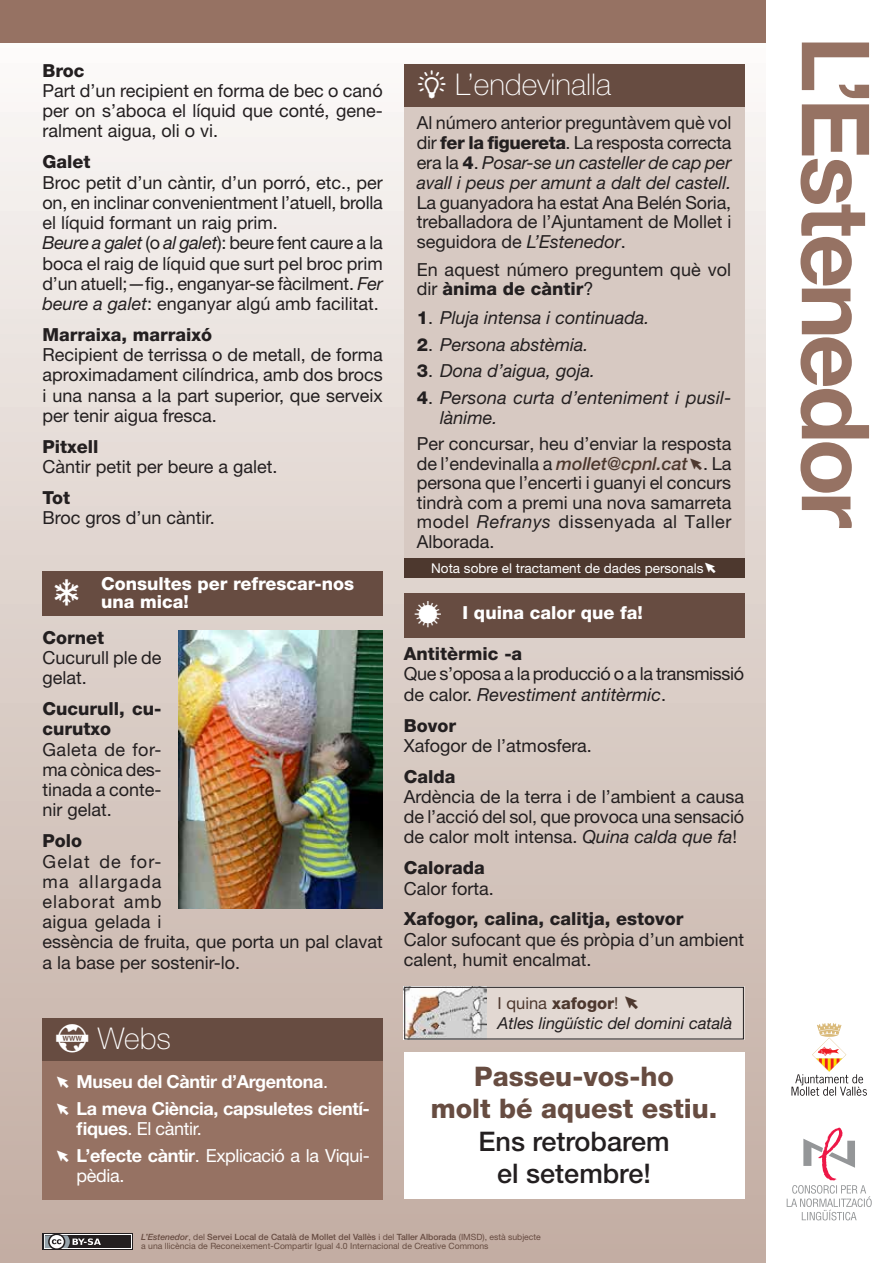
<style>
.page{position:relative;width:893px;height:1263px;background:#fff}
.page>*{position:absolute;margin:0;border:0;box-sizing:border-box;transform-origin:0 0}
.t1{font:100 30px "Helvetica Neue LT Std";color:#fff}
.t2{font:800 27px/32.4px "Helvetica Neue LT Std";color:#674c41;text-align:center}
.t3{font:500 27px/32.4px "Helvetica Neue LT Std";color:#231f20;text-align:center}
.t4{font:18px/20.2px "Helvetica Neue LT Std";color:#231f20;text-align:justify}
.t5{font:800 18px/20.2px "Helvetica Neue LT Std";color:#231f20}
.t6{font:italic 18px/20.2px "Helvetica Neue LT Std";color:#231f20}
.t7{font:18px/20.2px "Helvetica Neue LT Std";letter-spacing:-.02em;color:#231f20}
.t8{font:700 18px/26.7px "Helvetica Neue LT Std";letter-spacing:-.02em;color:#fff}
.t9{font:18px/26.7px "Helvetica Neue LT Std";letter-spacing:-.02em;color:#fff}
.t10{font:800 18px/18px "Helvetica Neue LT Std";color:#fff}
.t11{font:italic 16.5px/20.2px "Helvetica Neue LT Std";color:#231f20}
.t12{font:13.5px "Helvetica Neue LT Std";color:#fff}
.t13{font:8.7px/8.7px "Helvetica Neue LT Std";color:#674c41}
.s1{font-style:italic}
.s2{font-family:"Estenedor";font-weight:400}
.s3{font-family:"Estenedor";font-weight:400;font-size:15px}
.s4{font-weight:400}
.s5{font-weight:700}
.s6{font-family:"Estenedor";font-size:15px}
.s7{font-weight:800}
.s8{font-weight:800;font-style:normal}
.s9{font-style:normal}
.s10{font-weight:500;font-style:italic;color:#4d382e}
.s11{font-family:"Estenedor";font-size:15px;color:#4d382e}
.s12{font-family:"Estenedor"}
.s13{font-family:"Estenedor";font-weight:400;font-size:36px}
.s14{font-style:normal;color:#4d382e}
.s15{font-weight:800;font-style:normal;color:#4d382e}
.s16{font-family:"Estenedor";font-style:normal;color:#4d382e}
.s17{font-weight:500;font-style:italic}
.s18{font-weight:500}
</style>
<div class="page">
<div style="left:0;top:9px;width:765px;height:1254px;background:linear-gradient(to bottom,#fbf9f7,#c0aa9f)"></div>
<div style="left:0;top:0;width:765px;height:43px;background:#967263"></div>
<svg style="left:791px;top:1023px;width:76px;height:73px"></svg>
<svg style="left:787px;top:1127px;width:85px;height:93px"></svg>
<div style="left:43px;top:1233px;width:90px;height:17px;background:#fff"></div>
<svg style="left:44px;top:1235px;width:87px;height:13px"></svg>
<div style="left:45px;top:1235px;width:85px;height:13px;background:#231f20"></div>
<svg style="left:45px;top:1233px;width:56px;height:17px"></svg>
<svg style="left:800px;top:43px;width:69px;height:485px"></svg>
<div style="left:404px;top:106px;width:340px;height:452px;background:#d7c9c2"></div>
<div style="left:404px;top:64px;width:340px;height:42px;background:#674c41"></div>
<div style="left:404px;top:558px;width:340px;height:20px;background:#4d382e"></div>
<div style="left:43px;top:1050px;width:340px;height:149px;background:#967263"></div>
<div style="left:43px;top:1018px;width:340px;height:42px;background:#674c41"></div>
<div style="left:404px;top:1052px;width:340px;height:147px;background:#fff"></div>
<div style="left:43px;top:571px;width:340px;height:44px;background:#674c41"></div>
<div style="left:404px;top:593px;width:340px;height:44px;background:#674c41"></div>
<img style="left:179px;top:631px;width:204px;height:277px">
<div style="left:486px;top:986px;width:258px;height:54px;background:#e2d8d2"></div>
<img style="left:404px;top:986px;width:82px;height:54px">
<div style="left:404px;top:987px;width:340px;height:52px;border:1px solid #231f20"></div>
<p class="t5" style="left:43px;top:60px;width:44px">Broc</p>
<p class="t4" style="left:43px;top:80px;width:342px">Part d’un recipient en forma de bec o canó per on s’aboca el líquid que conté, gene&shy;ralment aigua, oli o vi.</p>
<p class="t5" style="left:43px;top:152px;width:50px">Galet</p>
<p class="t4" style="left:43px;top:172px;width:342px;text-align:left">Broc petit d’un càntir, d’un porró, etc., per on, en inclinar convenientment l’atuell, brolla el líquid formant un raig prim.<br><span class="s1">Beure a galet</span> (o <span class="s1">al galet</span>): beure fent caure a la boca el raig de líquid que surt pel broc prim d’un atuell;—fig., enganyar-se fàcilment. <span class="s1">Fer beure a galet</span>: enganyar algú amb facilitat.</p>
<p class="t5" style="left:43px;top:324px;width:171px">Marraixa, marraixó</p>
<p class="t4" style="left:43px;top:344px;width:342px">Recipient de terrissa o de metall, de forma aproximadament cilíndrica, amb dos brocs i una nansa a la part superior, que serveix per tenir aigua fresca.</p>
<p class="t5" style="left:43px;top:436px;width:57px">Pitxell</p>
<p class="t4" style="left:43px;top:456px;width:237px">Càntir petit per beure a galet.</p>
<p class="t5" style="left:43px;top:487px;width:29px">Tot</p>
<p class="t4" style="left:43px;top:507px;width:174px">Broc gros d’un càntir.</p>
<p class="t10" style="left:50px;top:574px;width:305px;text-indent:51px">Consultes per refrescar-nos <sup>#</sup> una mica!</p>
<p class="t5" style="left:43px;top:627px;width:63px">Cornet</p>
<p class="t4" style="left:43px;top:647px;width:121px">Cucurull ple de gelat.</p>
<p class="t5" style="left:43px;top:698px;width:121px">Cucurull, cu&shy;curutxo</p>
<p class="t4" style="left:43px;top:739px;width:121px">Galeta de for&shy;ma cònica des&shy;tinada a conte&shy;nir gelat.</p>
<p class="t5" style="left:43px;top:831px;width:41px">Polo</p>
<p class="t4" style="left:43px;top:851px;width:121px">Gelat de for&shy;ma allargada elaborat amb aigua gelada i</p>
<p class="t4" style="left:43px;top:932px;width:342px">essència de fruita, que porta un pal clavat a la base per sostenir-lo.</p>
<h1 class="t1" style="left:55px;top:1021px;width:117px"><span class="s2">A</span> Webs</h1>
<p class="t8" style="left:55px;top:1068px;width:316px"><span class="s3">a</span> Museu del Càntir d’Argentona<span class="s4">.<br></span><span class="s3">a</span> La meva Ciència, capsuletes cientí-</p>
<p class="t9" style="left:55px;top:1115px;width:316px;text-indent:21px"><span class="s5">fiques</span>. El càntir.<br><span class="s6">a</span> <span class="s5">L’efecte càntir</span>. Explicació a la Viqui-</p>
<p class="t9" style="left:77px;top:1162px;width:49px">pèdia.</p>
<h1 class="t1" style="left:417px;top:67px;width:196px"><span class="s2">d</span> L’endevinalla</h1>
<p class="t4" style="left:417px;top:113px;width:316px">Al número anterior preguntàvem què vol dir <span class="s7">fer la figuereta</span>. La resposta correcta era la <span class="s7">4</span>. <span class="s1">Posar-se un casteller de cap per avall i peus per amunt a dalt del castell.</span></p>
<p class="t4" style="left:417px;top:192px;width:316px;line-height:19.5px">La guanyadora ha estat Ana Belén Soria, treballadora de l’Ajuntament de Mollet i seguidora de <span class="s1">L’Estenedor</span>.</p>
<p class="t4" style="left:417px;top:259px;width:316px;line-height:19.5px">En aquest número preguntem què vol dir <span class="s7">ànima de càntir</span>?</p>
<p class="t6" style="left:417px;top:307px;width:234px"><span class="s8">1</span><span class="s9">.</span> Pluja intensa i continuada.</p>
<p class="t6" style="left:417px;top:334px;width:173px"><span class="s8">2</span><span class="s9">.</span> Persona abstèmia.</p>
<p class="t6" style="left:417px;top:361px;width:180px"><span class="s8">3</span><span class="s9">.</span> Dona d’aigua, goja.</p>
<p class="t6" style="left:440px;top:387px;width:291px;text-indent:-23px"><span class="s8">4</span><span class="s9">.</span> Persona curta d’enteniment i pusil· lànime.</p>
<p class="t4" style="left:417px;top:434px;width:316px;line-height:19.5px">Per concursar, heu d’enviar la resposta de l’endevinalla a <span class="s10">mollet@cpnl.cat</span><span class="s11">a</span>. La persona que l’encerti i guanyi el concurs tindrà com a premi una nova samarreta model <span class="s1">Refranys</span> dissenyada al Taller Alborada.</p>
<p class="t12" style="left:431px;top:560px;width:287px">Nota sobre el tractament de dades personals<span class="s12">a</span></p>
<p class="t10" style="left:412px;top:603px;width:232px"><span class="s13">&amp;</span> I quina calor que fa!</p>
<p class="t5" style="left:404px;top:643px;width:120px">Antitèrmic -a</p>
<p class="t7" style="left:404px;top:664px;width:342px">Que s’oposa a la producció o a la transmissió de calor. <span class="s1">Revestiment antitèrmic</span>.</p>
<p class="t5" style="left:404px;top:715px;width:54px">Bovor</p>
<p class="t4" style="left:404px;top:735px;width:190px">Xafogor de l’atmosfera.</p>
<p class="t5" style="left:404px;top:766px;width:53px">Calda</p>
<p class="t4" style="left:404px;top:786px;width:342px">Ardència de la terra i de l’ambient a causa de l’acció del sol, que provoca una sensació de calor molt intensa. <span class="s1">Quina calda que fa</span>!</p>
<p class="t5" style="left:404px;top:858px;width:83px">Calorada</p>
<p class="t4" style="left:404px;top:878px;width:91px">Calor forta.</p>
<p class="t5" style="left:404px;top:909px;width:281px">Xafogor, calina, calitja, estovor</p>
<p class="t4" style="left:404px;top:929px;width:342px">Calor sufocant que és pròpia d’un ambient calent, humit encalmat.</p>
<p class="t11" style="left:497px;top:993px;width:237px"><span class="s14">I quina</span> <span class="s15">xafogor</span><span class="s14">!</span> <span class="s16">a<br></span>Atles lingüístic del domini català</p>
<h2 class="t2" style="left:431px;top:1060px;width:288px">Passeu-vos-ho<br>molt bé aquest estiu.</h2>
<h2 class="t3" style="left:478px;top:1124px;width:193px">Ens retrobarem el setembre!</h2>
<p class="t13" style="left:141px;top:1233px;width:401px"><span class="s17">L’Estenedor</span>, del <span class="s18">Servei Local de Català de Mollet del Vallès</span> i del <span class="s18">Taller Alborada</span> (IMSD), està subjecte a una llicència de Reconeixement-Compartir Igual 4.0 Internacional de Creative Commons</p>
</div>
